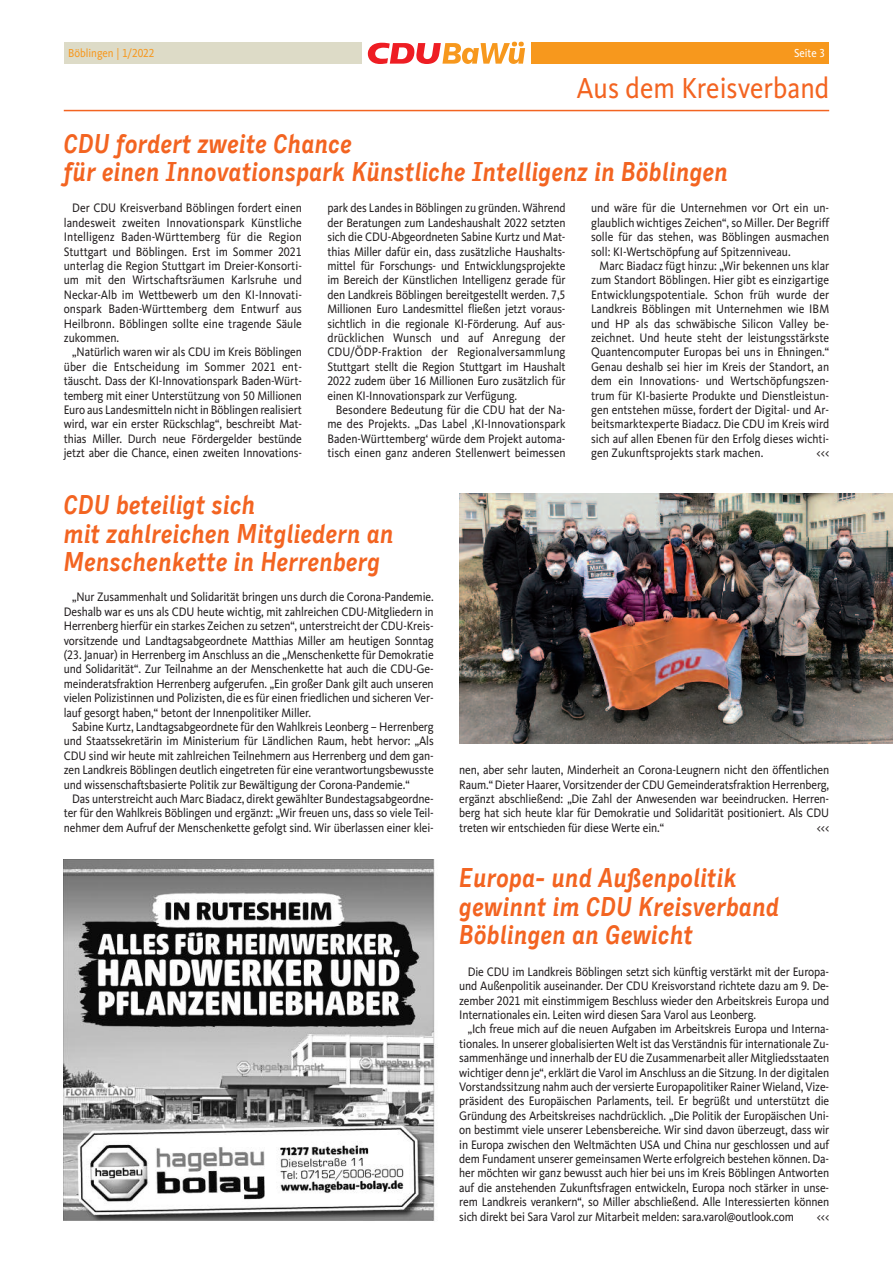
<style>
.page{position:relative;width:893px;height:1263px;background:#fff}
.page>*{position:absolute;margin:0;border:0;box-sizing:border-box;transform-origin:0 0}
.t1{font:30px "CDU Kievit Tab";color:#f36421;scale:.9 1}
.t2{font:italic 700 27px/28.5px "CDU Skopex";color:#f36421;scale:.9 1}
.t3{font:12.75px/14.4px "CDU Kievit Tab";letter-spacing:-.01em;color:#231f20;text-align:justify;scale:.9 1}
.t4{font:12px "CDU Kievit Tab";color:#f7981d;scale:.9 1}
.t5{font:12px "CDU Kievit Tab";color:#fff;scale:.9 1}
</style>
<div class="page">
<div style="left:531px;top:43px;width:298px;height:21px;background:#f7981d"></div>
<div style="left:64px;top:43px;width:297px;height:21px;background:#dddbc7"></div>
<hr style="left:64px;top:110px;width:765px;height:1px;background:#f36421">
<svg style="left:368px;top:42px;width:157px;height:22px"></svg>
<img style="left:459px;top:493px;width:434px;height:251px">
<img style="left:64px;top:859px;width:372px;height:362px">
<p class="t4" style="left:68px;top:49px;width:98px">Böblingen | 1/2022</p>
<p class="t5" style="left:794px;top:49px;width:36px">Seite 3</p>
<h1 class="t1" style="left:577px;top:78px;width:282px">Aus dem Kreisverband</h1>
<h2 class="t2" style="left:64px;top:129px;width:740px">CDU fordert zweite Chance<br>für einen Innovationspark Künstliche Intelligenz in Böblingen</h2>
<p class="t3" style="left:64px;top:202px;width:266px;text-indent:9px">Der CDU Kreisverband Böblingen fordert einen landesweit zweiten Innovationspark Künstliche Intelligenz Baden-Württemberg für die Region Stuttgart und Böblingen. Erst im Sommer 2021 unterlag die Region Stuttgart im Dreier-Konsorti&shy;um mit den Wirtschaftsräumen Karlsruhe und Neckar-Alb im Wettbewerb um den KI-Innovati&shy;onspark Baden-Württemberg dem Entwurf aus Heilbronn. Böblingen sollte eine tragende Säule zukommen.</p>
<p class="t3" style="left:64px;top:346px;width:266px;text-indent:9px">„Natürlich waren wir als CDU im Kreis Böblingen über die Entscheidung im Sommer 2021 ent&shy;täuscht. Dass der KI-Innovationspark Baden-Würt&shy;temberg mit einer Unterstützung von 50 Millionen Euro aus Landesmitteln nicht in Böblingen realisiert wird, war ein erster Rückschlag“, beschreibt Mat&shy;thias Miller. Durch neue Fördergelder bestünde jetzt aber die Chance, einen zweiten Innovations-</p>
<p class="t3" style="left:591px;top:202px;width:266px">und wäre für die Unternehmen vor Ort ein un&shy;glaublich wichtiges Zeichen“, so Miller. Der Begriff solle für das stehen, was Böblingen ausmachen soll: KI-Wertschöpfung auf Spitzenniveau.</p>
<p class="t3" style="left:591px;top:260px;width:266px;text-indent:9px">Marc Biadacz fügt hinzu: „Wir bekennen uns klar zum Standort Böblingen. Hier gibt es einzigartige Entwicklungspotentiale. Schon früh wurde der Landkreis Böblingen mit Unternehmen wie IBM und HP als das schwäbische Silicon Valley be&shy;zeichnet. Und heute steht der leistungsstärkste Quantencomputer Europas bei uns in Ehningen.“ Genau deshalb sei hier im Kreis der Standort, an dem ein Innovations- und Wertschöpfungszen&shy;trum für KI-basierte Produkte und Dienstleistun&shy;gen entstehen müsse, fordert der Digital- und Ar&shy;beitsmarktexperte Biadacz. Die CDU im Kreis wird sich auf allen Ebenen für den Erfolg dieses wichti&shy;gen Zukunftsprojekts stark machen.</p>
<p class="t3" style="left:327px;top:202px;width:266px">park des Landes in Böblingen zu gründen. Während der Beratungen zum Landeshaushalt 2022 setzten sich die CDU-Abgeordneten Sabine Kurtz und Mat&shy;thias Miller dafür ein, dass zusätzliche Haushalts&shy;mittel für Forschungs- und Entwicklungsprojekte im Bereich der Künstlichen Intelligenz gerade für den Landkreis Böblingen bereitgestellt werden. 7,5<br>Millionen Euro Landesmittel fließen jetzt voraus&shy;sichtlich in die regionale KI-Förderung. Auf aus&shy;drücklichen Wunsch und auf Anregung der CDU/ÖDP-Fraktion der Regionalversammlung Stuttgart stellt die Region Stuttgart im Haushalt 2022 zudem über 16 Millionen Euro zusätzlich für einen KI-Innovationspark zur Verfügung.</p>
<p class="t3" style="left:327px;top:404px;width:266px;text-indent:9px">Besondere Bedeutung für die CDU hat der Na&shy;me des Projekts. „Das Label ‚KI-Innovationspark Baden-Württemberg‘ würde dem Projekt automa&shy;tisch einen ganz anderen Stellenwert beimessen</p>
<p class="t3" style="left:817px;top:447px;width:16px">&lt;&lt;&lt;</p>
<h2 class="t2" style="left:64px;top:490px;width:368px">CDU beteiligt sich<br>mit zahlreichen Mitgliedern an<br>Menschenkette in Herrenberg</h2>
<p class="t3" style="left:64px;top:591px;width:413px;text-indent:9px">„Nur Zusammenhalt und Solidarität bringen uns durch die Corona-Pandemie.<br>Deshalb war es uns als CDU heute wichtig, mit zahlreichen CDU-Mitgliedern in Herrenberg hierfür ein starkes Zeichen zu setzen“, unterstreicht der CDU-Kreis&shy;vorsitzende und Landtagsabgeordnete Matthias Miller am heutigen Sonntag (23. Januar) in Herrenberg im Anschluss an die „Menschenkette für Demokratie und Solidarität“. Zur Teilnahme an der Menschenkette hat auch die CDU-Ge&shy;meinderatsfraktion Herrenberg aufgerufen. „Ein großer Dank gilt auch unseren vielen Polizistinnen und Polizisten, die es für einen friedlichen und sicheren Ver&shy;lauf gesorgt haben,“ betont der Innenpolitiker Miller.</p>
<p class="t3" style="left:64px;top:721px;width:413px;text-indent:9px">Sabine Kurtz, Landtagsabgeordnete für den Wahlkreis Leonberg – Herrenberg und Staatssekretärin im Ministerium für Ländlichen Raum, hebt hervor: „Als CDU sind wir heute mit zahlreichen Teilnehmern aus Herrenberg und dem gan&shy;zen Landkreis Böblingen deutlich eingetreten für eine verantwortungsbewusste und wissenschaftsbasierte Politik zur Bewältigung der Corona-Pandemie.“</p>
<p class="t3" style="left:64px;top:793px;width:413px;text-indent:9px">Das unterstreicht auch Marc Biadacz, direkt gewählter Bundestagsabgeordne&shy;ter für den Wahlkreis Böblingen und ergänzt: „Wir freuen uns, dass so viele Teil&shy;nehmer dem Aufruf der Menschenkette gefolgt sind. Wir überlassen einer klei-</p>
<p class="t3" style="left:459px;top:764px;width:413px">nen, aber sehr lauten, Minderheit an Corona-Leugnern nicht den öffentlichen Raum.“ Dieter Haarer, Vorsitzender der CDU Gemeinderatsfraktion Herrenberg, ergänzt abschließend: „Die Zahl der Anwesenden war beeindrucken. Herren&shy;berg hat sich heute klar für Demokratie und Solidarität positioniert. Als CDU treten wir entschieden für diese Werte ein.“</p>
<p class="t3" style="left:817px;top:821px;width:15px">&lt;&lt;&lt;</p>
<h2 class="t2" style="left:459px;top:863px;width:357px">Europa- und Außenpolitik gewinnt im CDU Kreisverband<br>Böblingen an Gewicht</h2>
<p class="t3" style="left:459px;top:965px;width:413px;text-indent:9px">Die CDU im Landkreis Böblingen setzt sich künftig verstärkt mit der Europa&shy;und Außenpolitik auseinander. Der CDU Kreisvorstand richtete dazu am 9. De&shy;zember 2021 mit einstimmigem Beschluss wieder den Arbeitskreis Europa und Internationales ein. Leiten wird diesen Sara Varol aus Leonberg.</p>
<p class="t3" style="left:459px;top:1023px;width:413px;text-indent:9px">„Ich freue mich auf die neuen Aufgaben im Arbeitskreis Europa und Interna&shy;tionales. In unserer globalisierten Welt ist das Verständnis für internationale Zu&shy;sammenhänge und innerhalb der EU die Zusammenarbeit aller Mitgliedsstaaten wichtiger denn je“, erklärt die Varol im Anschluss an die Sitzung. In der digitalen Vorstandssitzung nahm auch der versierte Europapolitiker Rainer Wieland, Vize&shy;präsident des Europäischen Parlaments, teil. Er begrüßt und unterstützt die Gründung des Arbeitskreises nachdrücklich. „Die Politik der Europäischen Uni&shy;on bestimmt viele unserer Lebensbereiche. Wir sind davon überzeugt, dass wir in Europa zwischen den Weltmächten USA und China nur geschlossen und auf dem Fundament unserer gemeinsamen Werte erfolgreich bestehen können. Da&shy;her möchten wir ganz bewusst auch hier bei uns im Kreis Böblingen Antworten auf die anstehenden Zukunftsfragen entwickeln, Europa noch stärker in unse&shy;rem Landkreis verankern“, so Miller abschließend. Alle Interessierten können sich direkt bei Sara Varol zur Mitarbeit melden: sara.varol@outlook.com</p>
<p class="t3" style="left:817px;top:1210px;width:15px">&lt;&lt;&lt;</p>
</div>
